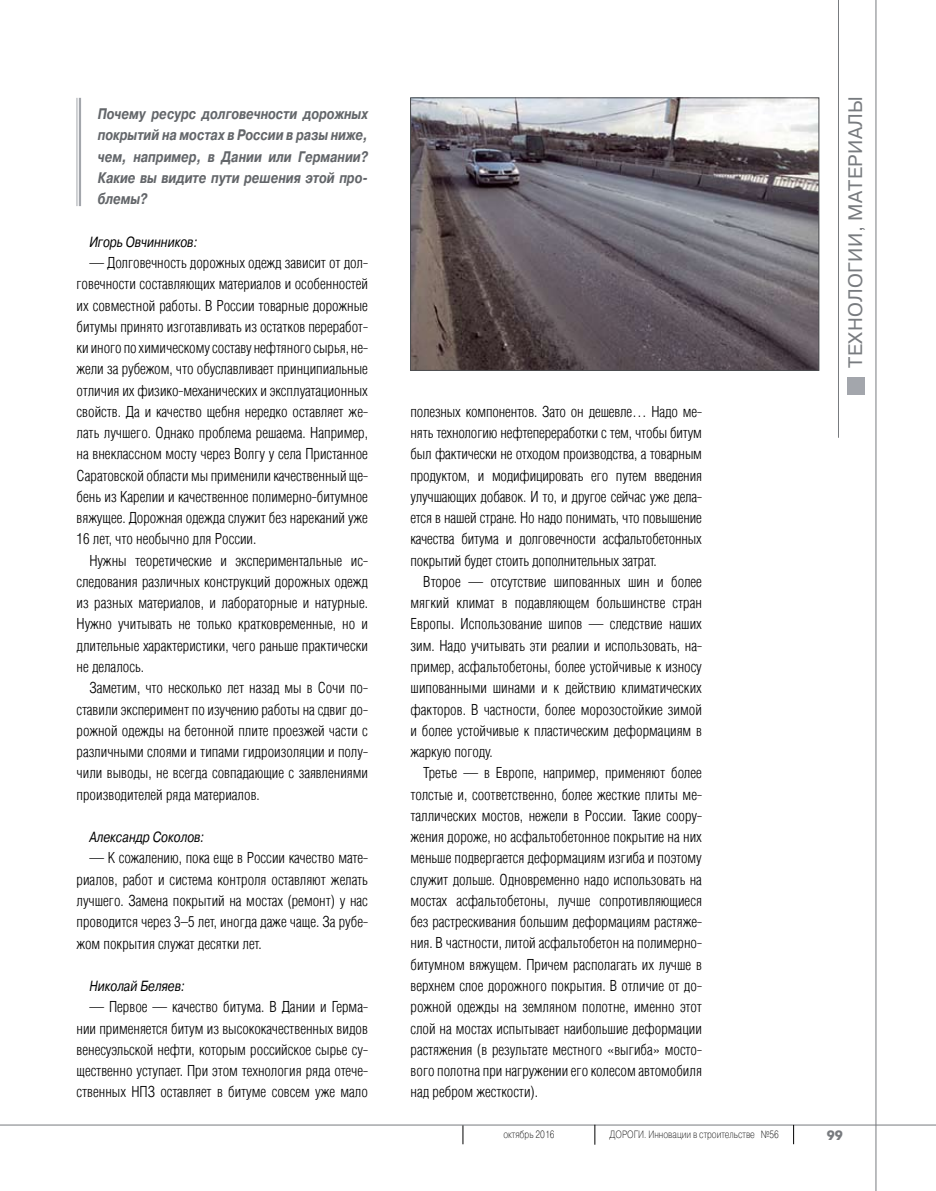
<style>
.page{position:relative;width:936px;height:1191px;background:#fff}
.page>*{position:absolute;margin:0;border:0;box-sizing:border-box;transform-origin:0 0}
.t1{font:19.5px "Pragmatica C";letter-spacing:.02em;color:#787b7f}
.t2{font:italic 700 15.3px/21.3px "Pragmatica C";color:#63666a;text-align:justify;scale:.8 1}
.t3{font:14.7px/21.3px "AG Letterica Cond L";color:#000;text-align:justify}
.t4{font:italic 14.7px "Pragmatica C";color:#000;scale:.8 1}
.t5{font:700 13.5px "Futuris C";color:#787b7f}
.t6{font:10.5px "Pragmatica Light C";color:#000;scale:.8 1}
</style>
<div class="page">
<svg style="left:462px;top:1125px;width:1px;height:19px"></svg>
<img style="left:412px;top:100px;width:405px;height:268px">
<div style="left:410px;top:98px;width:409px;height:272px;border:1px solid #4b4d50"></div>
<hr style="left:0;top:1124px;width:935px;height:1px;background:#787b7f">
<svg style="left:793px;top:1124px;width:1px;height:20px"></svg>
<svg style="left:594px;top:1124px;width:1px;height:20px"></svg>
<hr style="left:875px;top:0;width:1px;height:1191px;background:#787b7f">
<hr style="left:838px;top:0;width:1px;height:438px;background:#787b7f">
<div style="left:847px;top:377px;width:17px;height:17px;background:#a3a6ac"></div>
<hr style="left:79px;top:98px;width:2px;height:108px;background:#a3a6ac">
<hr style="left:77px;top:98px;width:1px;height:108px;background:#a3a6ac">
<p class="t2" style="left:98px;top:103px;width:339px">Почему ресурс долговечности дорожных покрытий на мостах в России в разы ниже, чем, например, в Дании или Германии?<br>Какие вы видите пути решения этой про&shy;блемы?</p>
<p class="t4" style="left:89px;top:233px;width:136px">Игорь Овчинников:</p>
<p class="t3" style="left:77px;top:252px;width:293px;text-indent:13px">— Долговечность дорожных одежд зависит от дол&shy;говечности составляющих материалов и особенностей их совместной работы. В России товарные дорожные битумы принято изготавливать из остатков переработ&shy;ки иного по химическому составу нефтяного сырья, не&shy;жели за рубежом, что обуславливает принципиальные отличия их физико-механических и эксплуатационных свойств. Да и качество щебня нередко оставляет же&shy;лать лучшего. Однако проблема решаема. Например, на внеклассном мосту через Волгу у села Пристанное Саратовской области мы применили качественный ще&shy;бень из Карелии и качественное полимерно-битумное вяжущее. Дорожная одежда служит без нареканий уже 16 лет, что необычно для России.</p>
<p class="t3" style="left:77px;top:549px;width:293px;text-indent:13px">Нужны теоретические и экспериментальные ис&shy;следования различных конструкций дорожных одежд из разных материалов, и лабораторные и натурные.<br>Нужно учитывать не только кратковременные, но и длительные характеристики, чего раньше практически не делалось.</p>
<p class="t3" style="left:77px;top:677px;width:293px;text-indent:13px">Заметим, что несколько лет назад мы в Сочи по&shy;ставили эксперимент по изучению работы на сдвиг до&shy;рожной одежды на бетонной плите проезжей части с различными слоями и типами гидроизоляции и полу&shy;чили выводы, не всегда совпадающие с заявлениями производителей ряда материалов.</p>
<p class="t4" style="left:89px;top:829px;width:145px">Александр Соколов:</p>
<p class="t3" style="left:77px;top:847px;width:293px;text-indent:13px">— К сожалению, пока еще в России качество мате&shy;риалов, работ и система контроля оставляют желать лучшего. Замена покрытий на мостах (ремонт) у нас проводится через 3–5 лет, иногда даже чаще. За рубе&shy;жом покрытия служат десятки лет.</p>
<p class="t4" style="left:89px;top:977px;width:121px">Николай Беляев:</p>
<p class="t3" style="left:77px;top:996px;width:293px;text-indent:13px">— Первое — качество битума. В Дании и Герма&shy;нии применяется битум из высококачественных видов венесуэльской нефти, которым российское сырье су&shy;щественно уступает. При этом технология ряда отече&shy;ственных НПЗ оставляет в битуме совсем уже мало</p>
<h1 class="t1" style="left:844px;top:367px;width:273px;rotate:-90deg">ТЕХНОЛОГИИ, МАТЕРИАЛЫ</h1>
<p class="t3" style="left:410px;top:401px;width:293px">полезных компонентов. Зато он дешевле… Надо ме&shy;нять технологию нефтепереработки с тем, чтобы битум был фактически не отходом производства, а товарным продуктом, и модифицировать его путем введения улучшающих добавок. И то, и другое сейчас уже дела&shy;ется в нашей стране. Но надо понимать, что повышение качества битума и долговечности асфальтобетонных покрытий будет стоить дополнительных затрат.</p>
<p class="t3" style="left:410px;top:571px;width:293px;text-indent:13px">Второе — отсутствие шипованных шин и более мягкий климат в подавляющем большинстве стран Европы. Использование шипов — следствие наших зим. Надо учитывать эти реалии и использовать, на&shy;пример, асфальтобетоны, более устойчивые к износу шипованными шинами и к действию климатических факторов. В частности, более морозостойкие зимой и более устойчивые к пластическим деформациям в жаркую погоду.</p>
<p class="t3" style="left:410px;top:762px;width:293px;text-indent:13px">Третье — в Европе, например, применяют более толстые и, соответственно, более жесткие плиты ме&shy;таллических мостов, нежели в России. Такие соору&shy;жения дороже, но асфальтобетонное покрытие на них меньше подвергается деформациям изгиба и поэтому служит дольше. Одновременно надо использовать на мостах асфальтобетоны, лучше сопротивляющиеся без растрескивания большим деформациям растяже&shy;ния. В частности, литой асфальтобетон на полимерно&shy;битумном вяжущем. Причем располагать их лучше в верхнем слое дорожного покрытия. В отличие от до&shy;рожной одежды на земляном полотне, именно этот слой на мостах испытывает наибольшие деформации растяжения (в результате местного «выгиба» мосто&shy;вого полотна при нагружении его колесом автомобиля над ребром жесткости).</p>
<p class="t6" style="left:503px;top:1128px;width:65px">октябрь 2016</p>
<p class="t6" style="left:609px;top:1128px;width:213px">ДОРОГИ. Инновации в строительстве №56</p>
<p class="t5" style="left:826px;top:1127px;width:18px">99</p>
</div>
